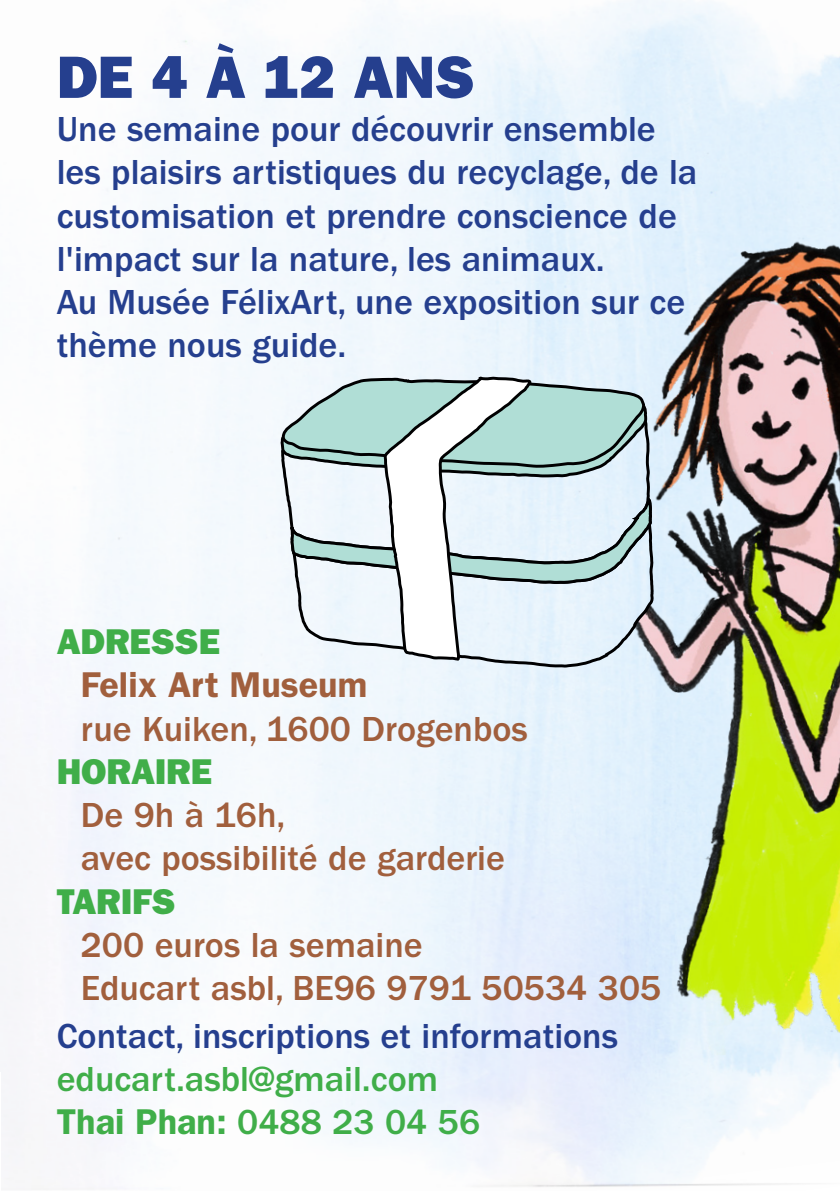
<style>
.page{position:relative;width:840px;height:1191px;background:#fff}
.page>*{position:absolute;margin:0;border:0;box-sizing:border-box;transform-origin:0 0}
.t1{font:60px "ITC Franklin Gothic Std Hvy";color:#253f8e}
.t2{font:500 36px/43.2px "ITC Franklin Gothic Std";color:#253f8e}
.t3{font:500 36px/43.2px "ITC Franklin Gothic Std";color:#a15f3d}
.t4{font:500 36px/43.2px "ITC Franklin Gothic Std";color:#40ae49}
.t5{font:36px "ITC Franklin Gothic Std Hvy";color:#40ae49}
.s1{font-weight:600}
</style>
<div class="page">
<img style="left:409px;top:227px;width:430px;height:835px">
<svg style="left:279px;top:407px;width:376px;height:262px"></svg>
<svg style="left:279px;top:376px;width:369px;height:103px"></svg>
<svg style="left:288px;top:496px;width:365px;height:89px"></svg>
<svg style="left:380px;top:375px;width:152px;height:333px"></svg>
<p class="t1" style="left:57px;top:42px;width:419px">DE 4 À 12 ANS</p>
<p class="t2" style="left:57px;top:108px;width:641px">Une semaine pour découvrir ensemble les plaisirs artistiques du recyclage, de la customisation et prendre conscience de l'impact sur la nature, les animaux.</p>
<p class="t2" style="left:57px;top:281px;width:629px">Au Musée FélixArt, une exposition sur ce thème nous guide.</p>
<p class="t5" style="left:57px;top:620px;width:165px">ADRESSE</p>
<p class="t3" style="left:81px;top:664px;width:448px"><span class="s1">Felix Art Museum<br></span>rue Kuiken, 1600 Drogenbos</p>
<p class="t5" style="left:57px;top:750px;width:157px">HORAIRE</p>
<p class="t3" style="left:81px;top:794px;width:425px">De 9h à 16h,<br>avec possibilité de garderie</p>
<p class="t5" style="left:57px;top:880px;width:120px">TARIFS</p>
<p class="t3" style="left:81px;top:923px;width:581px">200 euros la semaine<br>Educart asbl, BE96 9791 50534 305</p>
<p class="t2" style="left:57px;top:1014px;width:562px">Contact, inscriptions et informations</p>
<p class="t4" style="left:57px;top:1058px;width:424px">educart.asbl@gmail.com<br><span class="s1">Thai Phan:</span> 0488 23 04 56</p>
</div>
